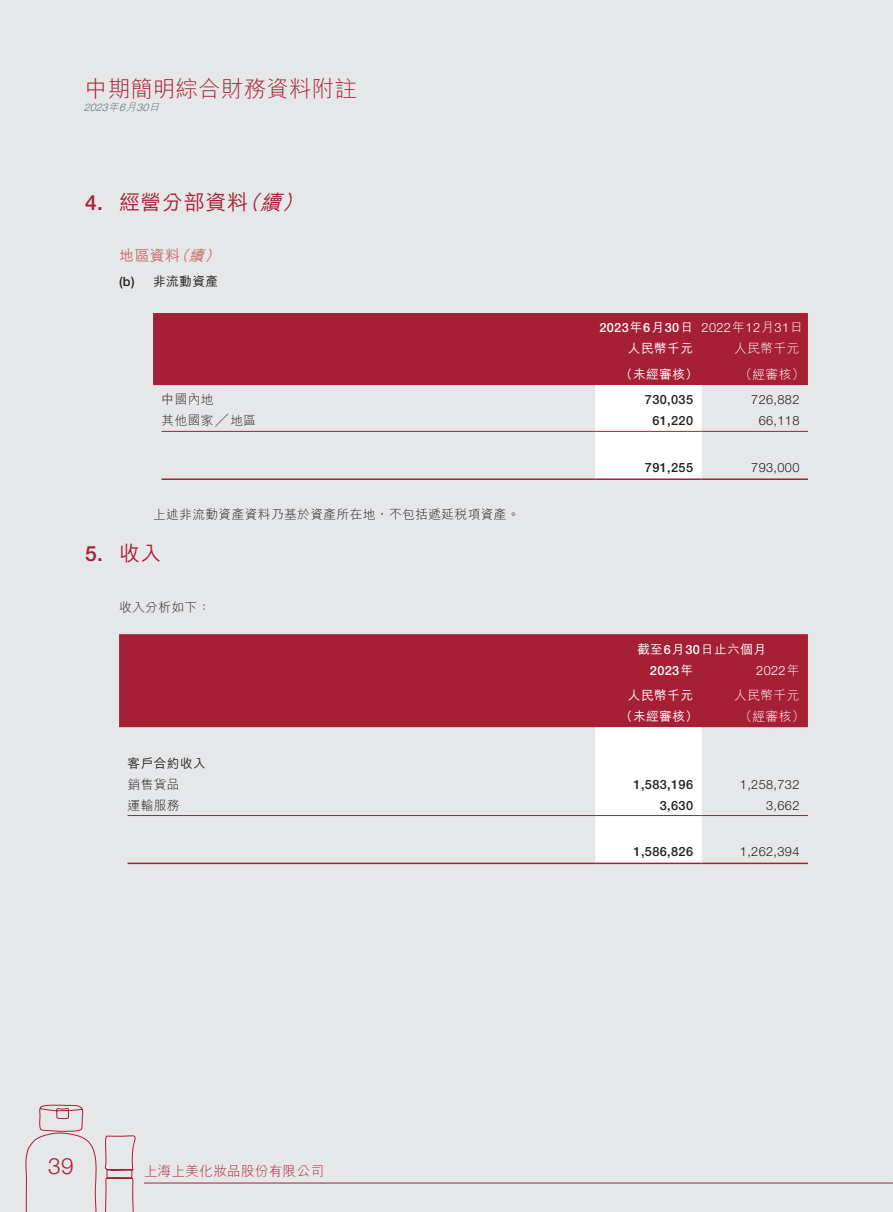
<style>
.page{position:relative;width:893px;height:1212px;background:#e6e7e9}
.page>*{position:absolute;margin:0;border:0;box-sizing:border-box;transform-origin:0 0}
.t1{font:300 22.5px "M Hei HK";letter-spacing:.01em;color:#a62035}
.t2{font:300 22.5px "Helvetica Neue LT Std";color:#a62035}
.t3{font:500 21px "M Hei HK";letter-spacing:.03em;color:#a62035}
.t4{font:500 21px "Helvetica Neue LT Std";color:#a62035}
.t5{font:italic 500 21px "M Hei HK";color:#a62035}
.t6{font:500 15px "M Hei HK";color:#c96a6c}
.t7{font:italic 500 15px "M Hei HK";color:#c96a6c}
.t8{font:300 13.5px "M Hei HK";letter-spacing:.03em;color:#a62035}
.t9{font:300 12.75px "M Hei HK";letter-spacing:.03em;color:#231f20}
.t10{font:500 12.75px "Helvetica Neue LT Std";letter-spacing:.03em;color:#231f20}
.t11{font:300 12.75px "Helvetica Neue LT Std";letter-spacing:.03em;color:#231f20}
.t12{font:500 12.75px "M Hei HK";letter-spacing:.03em;color:#fff}
.t13{font:300 12.75px "M Hei HK";letter-spacing:.03em;color:#fff}
.t14{font:300 12.75px "Helvetica Neue LT Std";letter-spacing:.03em;color:#fff}
.t15{font:500 12.75px "Helvetica Neue LT Std";letter-spacing:.03em;color:#fff}
.t16{font:500 12.75px "M Hei HK";letter-spacing:.03em;color:#231f20}
.t17{font:italic 300 10.5px "Helvetica Neue LT Std";color:#6c6d70}
.t18{font:italic 300 10.5px "M Hei HK";color:#6c6d70}
.s1{font-family:"M Hei HK"}
.s2{font-family:"Helvetica Neue LT Std"}
</style>
<div class="page">
<hr style="left:144px;top:1182px;width:749px;height:1px;background:#a62035">
<svg style="left:26px;top:1104px;width:71px;height:108px"></svg>
<svg style="left:105px;top:1135px;width:31px;height:77px"></svg>
<div style="left:153px;top:313px;width:655px;height:72px;background:#a62035"></div>
<div style="left:595px;top:385px;width:107px;height:93px;background:#fff"></div>
<hr style="left:162px;top:431px;width:433px;height:1px;background:#a62035">
<hr style="left:595px;top:431px;width:107px;height:1px;background:#a62035">
<hr style="left:702px;top:431px;width:106px;height:1px;background:#a62035">
<hr style="left:162px;top:478px;width:433px;height:2px;background:#a62035">
<hr style="left:595px;top:478px;width:107px;height:2px;background:#a62035">
<hr style="left:702px;top:478px;width:106px;height:2px;background:#a62035">
<div style="left:119px;top:634px;width:689px;height:93px;background:#a62035"></div>
<div style="left:595px;top:727px;width:107px;height:135px;background:#fff"></div>
<hr style="left:128px;top:815px;width:467px;height:1px;background:#a62035">
<hr style="left:595px;top:815px;width:107px;height:1px;background:#a62035">
<hr style="left:702px;top:815px;width:106px;height:1px;background:#a62035">
<hr style="left:128px;top:862px;width:467px;height:2px;background:#a62035">
<hr style="left:595px;top:862px;width:107px;height:2px;background:#a62035">
<hr style="left:702px;top:862px;width:106px;height:2px;background:#a62035">
<h1 class="t1" style="left:85px;top:77px;width:273px">中期簡明綜合財務資料附註</h1>
<p class="t18" style="left:149px;top:102px;width:15px">日</p>
<p class="t18" style="left:108px;top:102px;width:32px">年月</p>
<p class="t17" style="left:84px;top:101px;width:28px">2023</p>
<p class="t17" style="left:119px;top:101px;width:11px">6</p>
<p class="t17" style="left:136px;top:101px;width:17px">30</p>
<h2 class="t4" style="left:85px;top:190px;width:20px">4.</h2>
<h2 class="t3" style="left:119px;top:187px;width:130px">經營分部資料</h2>
<h2 class="t5" style="left:239px;top:187px;width:30px">（</h2>
<h2 class="t5" style="left:282px;top:187px;width:30px">(</h2>
<h2 class="t5" style="left:260px;top:187px;width:30px">續</h2>
<p class="t6" style="left:119px;top:244px;width:63px">地區資料</p>
<p class="t16" style="left:153px;top:272px;width:67px">非流動資產</p>
<p class="t7" style="left:174px;top:244px;width:22px">（</p>
<p class="t7" style="left:204px;top:244px;width:22px">(</p>
<p class="t7" style="left:189px;top:244px;width:22px">續</p>
<p class="t10" style="left:119px;top:274px;width:17px">b( )</p>
<p class="t9" style="left:162px;top:393px;width:54px">中國內地</p>
<p class="t9" style="left:162px;top:414px;width:96px">其他國家╱地區</p>
<h2 class="t4" style="left:85px;top:541px;width:20px">5.</h2>
<p class="t9" style="left:153px;top:507px;width:368px">上述非流動資產資料乃基於資產所在地，不包括遞延稅項資產。</p>
<h2 class="t3" style="left:119px;top:538px;width:44px">收入</h2>
<p class="t9" style="left:119px;top:600px;width:93px">收入分析如下：</p>
<p class="t16" style="left:128px;top:754px;width:80px">客戶合約收入</p>
<p class="t9" style="left:128px;top:777px;width:54px">銷售貨品</p>
<p class="t9" style="left:128px;top:798px;width:54px">運輸服務</p>
<p class="t15" style="left:599px;top:320px;width:95px">2023<span class="s1">年</span>6<span class="s1">月</span>30<span class="s1">日</span></p>
<p class="t14" style="left:702px;top:320px;width:103px">2022<span class="s1">年</span>12<span class="s1">月</span>31<span class="s1">日</span></p>
<p class="t12" style="left:628px;top:339px;width:67px">人民幣千元</p>
<p class="t13" style="left:734px;top:342px;width:67px">人民幣千元</p>
<p class="t12" style="left:620px;top:365px;width:80px">（未經審核）</p>
<p class="t13" style="left:739px;top:368px;width:67px">（經審核(</p>
<p class="t10" style="left:645px;top:392px;width:50px">730,035</p>
<p class="t11" style="left:751px;top:392px;width:50px">726,882</p>
<p class="t10" style="left:652px;top:413px;width:42px">61,220</p>
<p class="t11" style="left:759px;top:413px;width:42px">66,118</p>
<p class="t10" style="left:645px;top:460px;width:50px">791,255</p>
<p class="t11" style="left:751px;top:460px;width:50px">793,000</p>
<p class="t12" style="left:637px;top:639px;width:130px">截至<span class="s2">6</span>月<span class="s2">30</span>日止六個月</p>
<p class="t14" style="left:756px;top:662px;width:45px">2022<span class="s1">年</span></p>
<p class="t15" style="left:650px;top:662px;width:45px">2023<span class="s1">年</span></p>
<p class="t12" style="left:628px;top:686px;width:67px">人民幣千元</p>
<p class="t13" style="left:734px;top:689px;width:67px">人民幣千元</p>
<p class="t12" style="left:620px;top:707px;width:80px">（未經審核）</p>
<p class="t13" style="left:739px;top:710px;width:67px">（經審核(</p>
<p class="t10" style="left:634px;top:776px;width:61px">1,583,196</p>
<p class="t11" style="left:740px;top:776px;width:61px">1,258,732</p>
<p class="t10" style="left:660px;top:797px;width:35px">3,630</p>
<p class="t11" style="left:766px;top:797px;width:35px">3,662</p>
<p class="t10" style="left:634px;top:844px;width:61px">1,586,826</p>
<p class="t11" style="left:740px;top:844px;width:61px">1,262,394</p>
<h1 class="t2" style="left:48px;top:1152px;width:27px">39</h1>
<p class="t8" style="left:144px;top:1164px;width:182px">上海上美化妝品股份有限公司</p>
</div>
